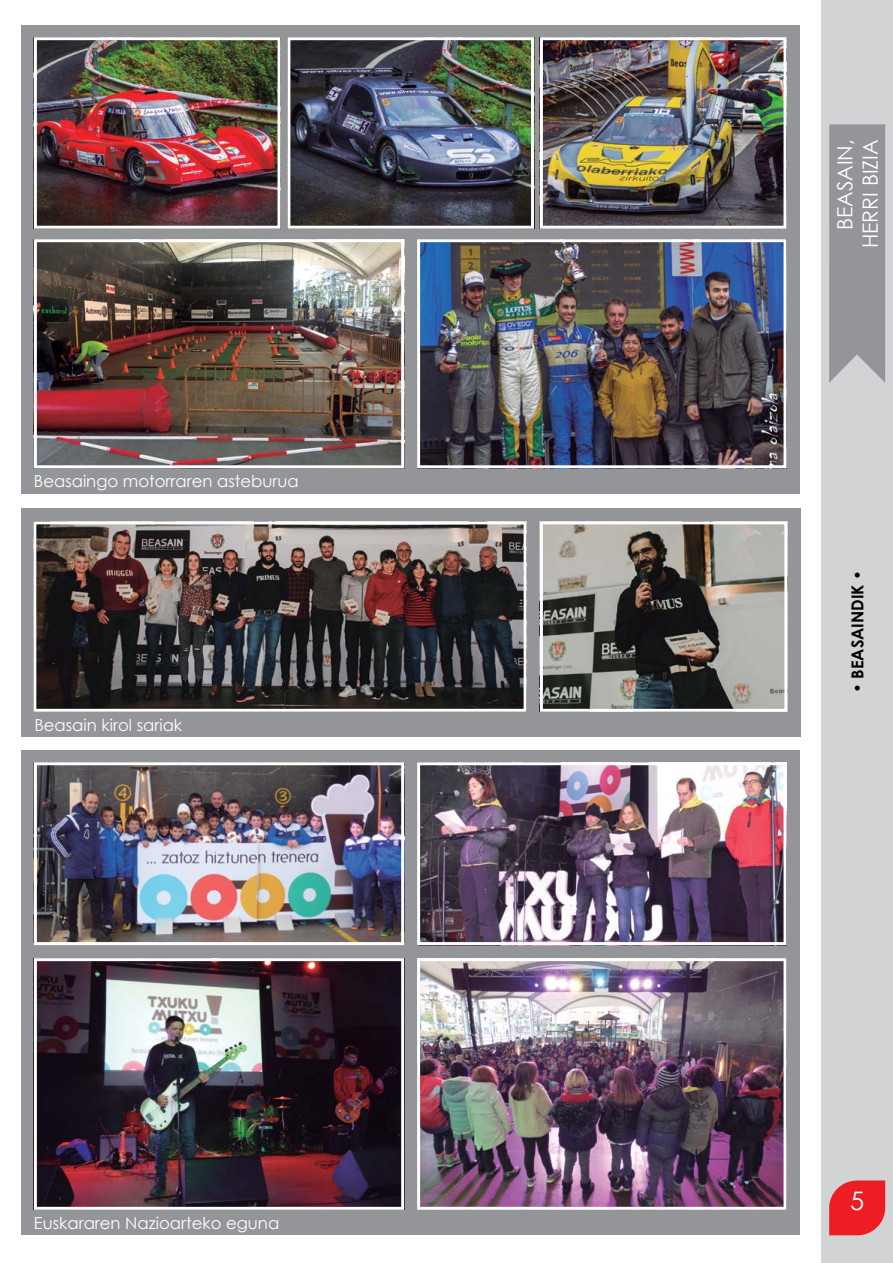
<style>
.page{position:relative;width:893px;height:1263px;background:#fff}
.page>*{position:absolute;margin:0;border:0;box-sizing:border-box;transform-origin:0 0}
.t1{font:25.5px "Century Gothic";color:#fff}
.t2{font:21px/25.2px "Century Gothic";color:#fff;text-align:right}
.t3{font:16.5px "Century Gothic";color:#fff}
.t4{font:700 16.5px "Century Gothic";color:#000}
</style>
<div class="page">
<div style="left:821px;top:0;width:72px;height:1263px;background:#d1d3d4"></div>
<svg style="left:829px;top:1180px;width:56px;height:55px;background:#e93238"></svg>
<svg style="left:829px;top:124px;width:56px;height:259px;background:#96989b"></svg>
<div style="left:21px;top:509px;width:780px;height:228px;background:#939598"></div>
<div style="left:21px;top:750px;width:779px;height:485px;background:#939598"></div>
<div style="left:21px;top:26px;width:779px;height:468px;background:#939598"></div>
<img style="left:37px;top:525px;width:486px;height:183px">
<div style="left:33px;top:521px;width:494px;height:191px;border:3px solid #fff"></div>
<img style="left:544px;top:525px;width:239px;height:183px">
<div style="left:540px;top:521px;width:247px;height:191px;border:3px solid #fff"></div>
<img style="left:421px;top:962px;width:361px;height:244px">
<div style="left:417px;top:958px;width:369px;height:252px;border:3px solid #fff"></div>
<img style="left:421px;top:766px;width:361px;height:175px">
<div style="left:417px;top:762px;width:369px;height:183px;border:3px solid #fff"></div>
<img style="left:421px;top:243px;width:361px;height:221px">
<div style="left:417px;top:239px;width:369px;height:229px;border:3px solid #fff"></div>
<img style="left:38px;top:766px;width:362px;height:175px">
<div style="left:34px;top:762px;width:370px;height:183px;border:3px solid #fff"></div>
<img style="left:38px;top:41px;width:238px;height:184px">
<div style="left:34px;top:37px;width:246px;height:192px;border:3px solid #fff"></div>
<img style="left:291px;top:41px;width:239px;height:184px">
<div style="left:287px;top:37px;width:247px;height:192px;border:3px solid #fff"></div>
<img style="left:544px;top:41px;width:238px;height:184px">
<div style="left:540px;top:37px;width:246px;height:192px;border:3px solid #fff"></div>
<img style="left:38px;top:243px;width:362px;height:221px">
<div style="left:34px;top:239px;width:370px;height:229px;border:3px solid #fff"></div>
<img style="left:38px;top:962px;width:362px;height:244px">
<div style="left:34px;top:958px;width:370px;height:252px;border:3px solid #fff"></div>
<p class="t3" style="left:34px;top:470px;width:266px">Beasaingo motorraren asteburua</p>
<p class="t3" style="left:34px;top:713px;width:149px">Beasain kirol sariak</p>
<p class="t3" style="left:34px;top:1211px;width:247px">Euskararen Nazioarteko eguna</p>
<p class="t2" style="left:832px;top:248px;width:110px;rotate:-90deg">BEASAIN,<br>HERRI BIZIA</p>
<p class="t4" style="left:845px;top:693px;width:125px;rotate:-90deg">• BEASAINDIK •</p>
<h1 class="t1" style="left:850px;top:1183px;width:16px">5</h1>
</div>
